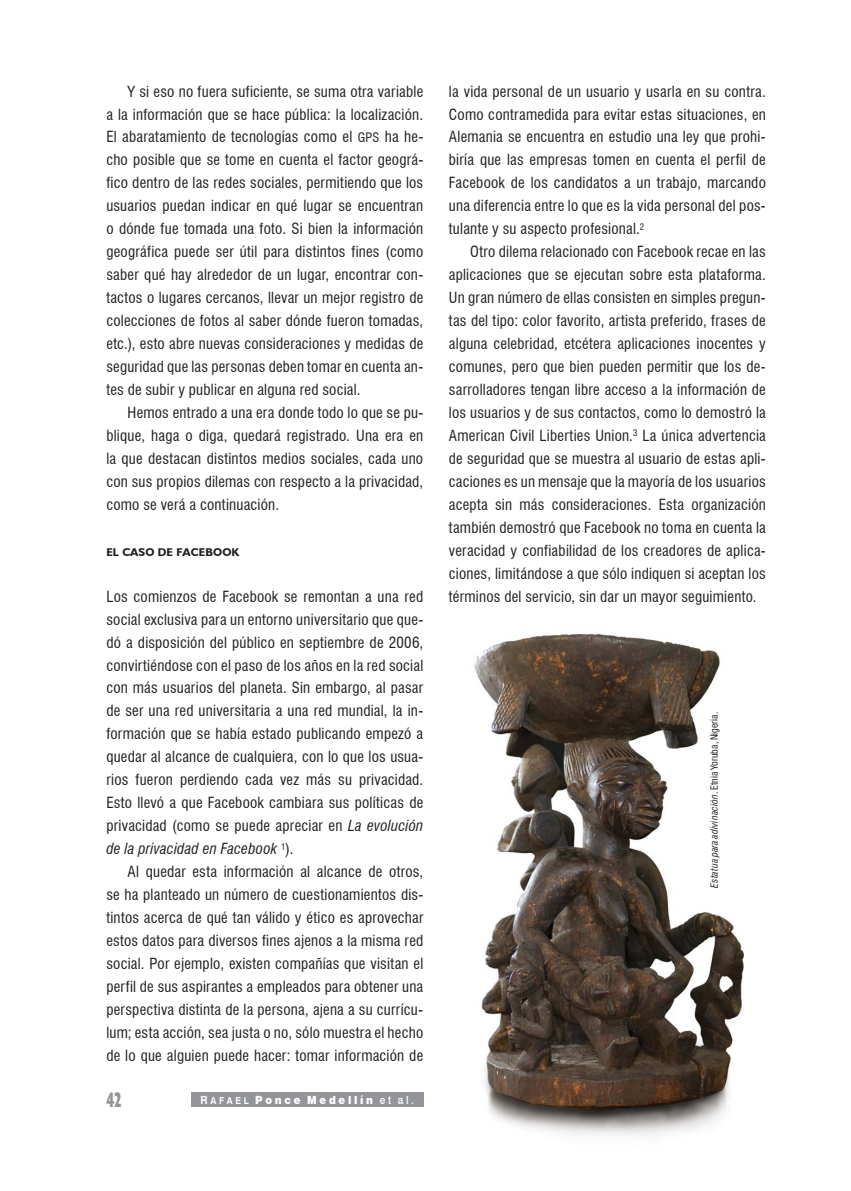
<style>
.page{position:relative;width:851px;height:1191px;background:#fff}
.page>*{position:absolute;margin:0;border:0;box-sizing:border-box;transform-origin:0 0}
.t1{font:700 condensed 21px "Humanist 521 BT Xtra";color:#939598;scale:.75 1}
.t2{font:condensed 15px/23px "Swiss 721 BT";letter-spacing:.015em;color:#231f20;text-align:justify}
.t3{font:900 11.25px "Swiss 721 BT";letter-spacing:.265em;color:#fff;scale:.9 1}
.t4{font:700 11.25px "Humanist 521 BT";letter-spacing:.01em;color:#231f20}
.t5{font:italic condensed 9.75px "Swiss 721 BT";letter-spacing:.02em;color:#231f20}
.s1{font-size:12.75px}
.s2{font-style:italic}
.s3{font-weight:700}
.s4{font-weight:700;font-size:9.6px}
.s5{font-weight:500}
.s6{font-style:normal}
</style>
<div class="page">
<div style="left:191px;top:1092px;width:232px;height:14px;background:#939598"></div>
<img style="left:473px;top:633px;width:271px;height:502px">
<p class="t2" style="left:106px;top:80px;width:318px;text-indent:21px">Y si eso no fuera suficiente, se suma otra variable a la información que se hace pública: la localización.<br>El abaratamiento de tecnologías como el <span class="s1">GPS</span> ha he&shy;cho posible que se tome en cuenta el factor geográ&shy;fico dentro de las redes sociales, permitiendo que los usuarios puedan indicar en qué lugar se encuentran o dónde fue tomada una foto. Si bien la información geográfica puede ser útil para distintos fines (como saber qué hay alrededor de un lugar, encontrar con&shy;tactos o lugares cercanos, llevar un mejor registro de colecciones de fotos al saber dónde fueron tomadas, etc.), esto abre nuevas consideraciones y medidas de seguridad que las personas deben tomar en cuenta an&shy;tes de subir y publicar en alguna red social.</p>
<p class="t2" style="left:106px;top:401px;width:318px;text-indent:21px">Hemos entrado a una era donde todo lo que se pu&shy;blique, haga o diga, quedará registrado. Una era en la que destacan distintos medios sociales, cada uno con sus propios dilemas con respecto a la privacidad, como se verá a continuación.</p>
<p class="t4" style="left:106px;top:545px;width:134px">EL CASO DE FACEBOOK</p>
<p class="t2" style="left:106px;top:584px;width:318px">Los comienzos de Facebook se remontan a una red social exclusiva para un entorno universitario que que&shy;dó a disposición del público en septiembre de 2006, convirtiéndose con el paso de los años en la red social con más usuarios del planeta. Sin embargo, al pasar de ser una red universitaria a una red mundial, la in&shy;formación que se había estado publicando empezó a quedar al alcance de cualquiera, con lo que los usua&shy;rios fueron perdiendo cada vez más su privacidad.<br>Esto llevó a que Facebook cambiara sus políticas de privacidad (como se puede apreciar en <span class="s2">La evolución de la privacidad en Facebook</span> <sup>1</sup>).</p>
<p class="t2" style="left:106px;top:860px;width:318px;text-indent:21px">Al quedar esta información al alcance de otros, se ha planteado un número de cuestionamientos dis&shy;tintos acerca de qué tan válido y ético es aprovechar estos datos para diversos fines ajenos a la misma red social. Por ejemplo, existen compañías que visitan el perfil de sus aspirantes a empleados para obtener una perspectiva distinta de la persona, ajena a su currícu&shy;lum; esta acción, sea justa o no, sólo muestra el hecho de lo que alguien puede hacer: tomar información de</p>
<h1 class="t1" style="left:106px;top:1086px;width:21px">42</h1>
<p class="t3" style="left:200px;top:1092px;width:239px"><span class="s3">R</span><span class="s4">AFAEL</span> Ponce Medellín <span class="s5">et al.</span></p>
<p class="t2" style="left:449px;top:80px;width:318px">la vida personal de un usuario y usarla en su contra.<br>Como contramedida para evitar estas situaciones, en Alemania se encuentra en estudio una ley que prohi&shy;biría que las empresas tomen en cuenta el perfil de Facebook de los candidatos a un trabajo, marcando una diferencia entre lo que es la vida personal del pos&shy;tulante y su aspecto profesional.<sup>2</sup></p>
<p class="t2" style="left:449px;top:240px;width:318px;text-indent:21px">Otro dilema relacionado con Facebook recae en las aplicaciones que se ejecutan sobre esta plataforma.<br>Un gran número de ellas consisten en simples pregun&shy;tas del tipo: color favorito, artista preferido, frases de alguna celebridad, etcétera aplicaciones inocentes y comunes, pero que bien pueden permitir que los de&shy;sarrolladores tengan libre acceso a la información de los usuarios y de sus contactos, como lo demostró la American Civil Liberties Union.<sup>3</sup> La única advertencia de seguridad que se muestra al usuario de estas apli&shy;caciones es un mensaje que la mayoría de los usuarios acepta sin más consideraciones. Esta organización también demostró que Facebook no toma en cuenta la veracidad y confiabilidad de los creadores de aplica&shy;ciones, limitándose a que sólo indiquen si aceptan los términos del servicio, sin dar un mayor seguimiento.</p>
<p class="t5" style="left:708px;top:887px;width:177px;rotate:-90deg">Estatua para adivinación<span class="s6">. Etnia Yoruba, Nigeria.</span></p>
</div>
